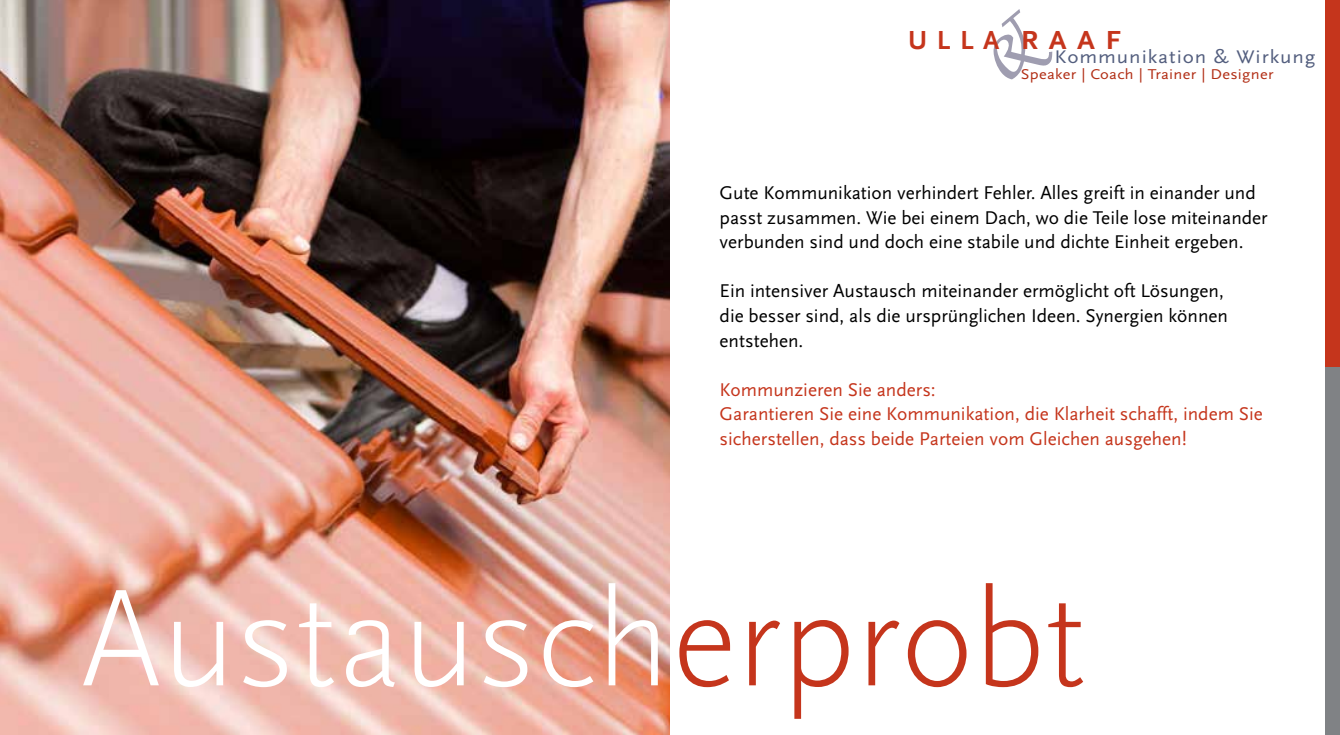
<style>
.page{position:relative;width:1340px;height:735px;background:#fff}
.page>*{position:absolute;margin:0;border:0;box-sizing:border-box;transform-origin:0 0}
.t1{font:300 140px "Scala Sans";color:#fff}
.t2{font:700 27.3px "Scala Sans";letter-spacing:.35em;color:#c5351c}
.t3{font:19.25px/24.5px "Scala Sans";color:#000}
.t4{font:19.25px/24.5px "Scala Sans";color:#c5351c}
.t5{font:19.07px "Scala Sans";letter-spacing:.045em;color:#535e7e;scale:1.1 1}
.t6{font:14.88px "Scala Sans";letter-spacing:.02em;color:#b22f16;scale:1.1 1}
.s1{color:#c5351c}
</style>
<div class="page">
<div style="left:1324px;top:0;width:15px;height:367px;background:#c5351c"></div>
<div style="left:1324px;top:367px;width:15px;height:367px;background:#808285"></div>
<img style="left:0;top:0;width:670px;height:734px">
<h2 class="t2" style="left:908px;top:25px;width:214px">ULLA RAAF</h2>
<p class="t5" style="left:1054px;top:47px;width:239px">Kommunikation &amp; Wirkung</p>
<p class="t6" style="left:1020px;top:66px;width:231px">Speaker | Coach | Trainer | Designer</p>
<p class="t3" style="left:719px;top:181px;width:549px">Gute Kommunikation verhindert Fehler. Alles greift in einander und passt zusammen. Wie bei einem Dach, wo die Teile lose miteinander verbunden sind und doch eine stabile und dichte Einheit ergeben.</p>
<p class="t3" style="left:719px;top:279px;width:510px">Ein intensiver Austausch miteinander ermöglicht oft Lösungen, die besser sind, als die ursprünglichen Ideen. Synergien können entstehen.</p>
<p class="t4" style="left:719px;top:377px;width:545px">Kommunzieren Sie anders:<br>Garantieren Sie eine Kommunikation, die Klarheit schafft, indem Sie sicherstellen, dass beide Parteien vom Gleichen ausgehen!</p>
<h1 class="t1" style="left:80px;top:563px;width:1007px">Austausch<span class="s1">erprobt</span></h1>
</div>
